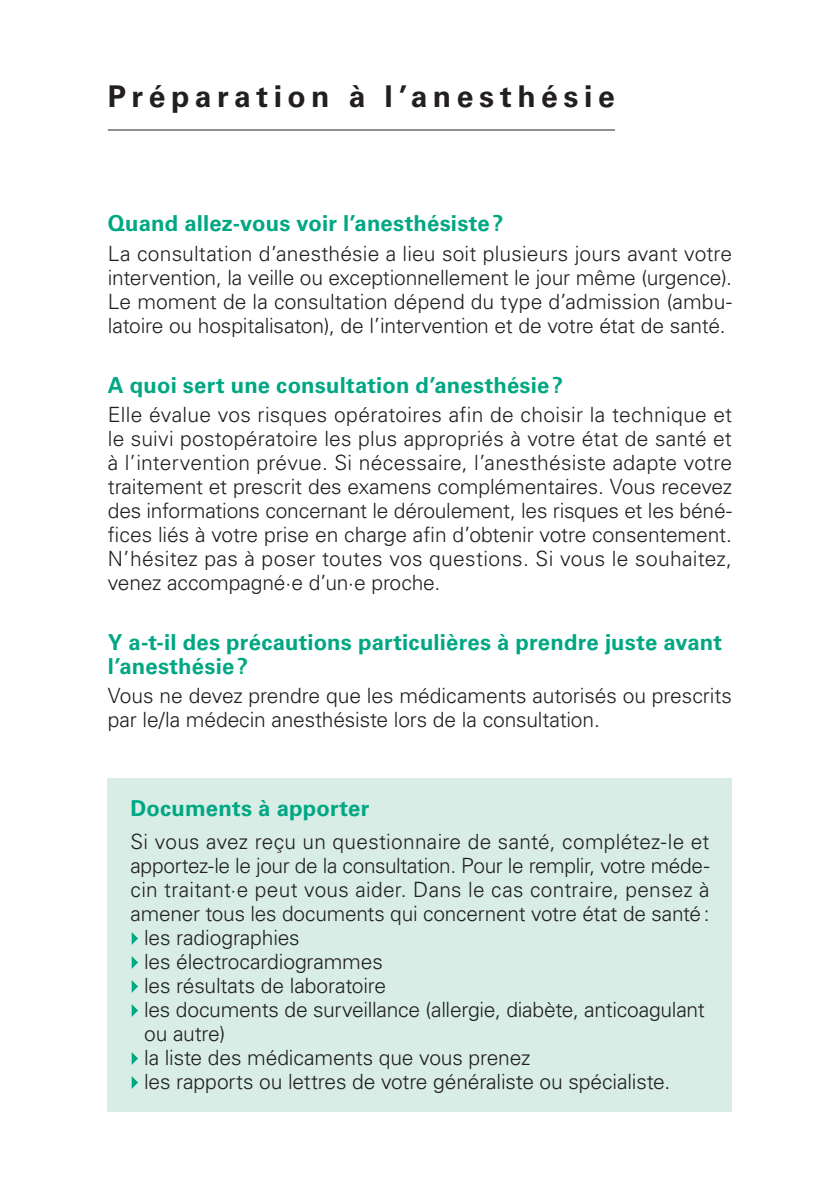
<style>
.page{position:relative;width:840px;height:1191px;background:#fff}
.page>*{position:absolute;margin:0;border:0;box-sizing:border-box;transform-origin:0 0}
.t1{font:700 30px "Univers LT Std";letter-spacing:.18em;color:#231f20}
.t2{font:700 22px/24px "Univers LT Std";letter-spacing:.01em;color:#00a783}
.t3{font:300 21px/24px "Univers LT Std";letter-spacing:-.005em;color:#231f20;text-align:justify}
.t4{font:300 21px "Univers LT Std";letter-spacing:.015em;color:#231f20}
</style>
<div class="page">
<hr style="left:108px;top:129px;width:506px;height:1px;background:#231f20">
<div style="left:108px;top:777px;width:623px;height:334px;background:#d7ede6"></div>
<svg style="left:132px;top:932px;width:6px;height:13px"></svg>
<svg style="left:132px;top:956px;width:6px;height:13px"></svg>
<svg style="left:132px;top:980px;width:6px;height:13px"></svg>
<svg style="left:132px;top:1004px;width:6px;height:13px"></svg>
<svg style="left:132px;top:1052px;width:6px;height:13px"></svg>
<svg style="left:132px;top:1076px;width:6px;height:13px"></svg>
<h1 class="t1" style="left:108px;top:79px;width:508px">Préparation à l’anesthésie</h1>
<p class="t2" style="left:108px;top:212px;width:397px">Quand allez-vous voir l’anesthésiste?</p>
<p class="t3" style="left:108px;top:242px;width:625px">La consultation d’anesthésie a lieu soit plusieurs jours avant votre intervention, la veille ou exceptionnellement le jour même (urgence).<br>Le moment de la consultation dépend du type d’admission (ambu&shy;latoire ou hospitalisaton), de l’intervention et de votre état de santé.</p>
<p class="t2" style="left:108px;top:373px;width:456px">A quoi sert une consultation d’anesthésie?</p>
<p class="t3" style="left:108px;top:403px;width:625px">Elle évalue vos risques opératoires afin de choisir la technique et le suivi postopératoire les plus appropriés à votre état de santé et à l’intervention prévue. Si nécessaire, l’anesthésiste adapte votre traitement et prescrit des examens complémentaires. Vous recevez des informations concernant le déroulement, les risques et les béné&shy;fices liés à votre prise en charge afin d’obtenir votre consentement.<br>N’hésitez pas à poser toutes vos questions. Si vous le souhaitez, venez accompagné·e d’un·e proche.</p>
<p class="t2" style="left:108px;top:630px;width:615px">Y a-t-il des précautions particulières à prendre juste avant l’anesthésie?</p>
<p class="t3" style="left:108px;top:684px;width:625px">Vous ne devez prendre que les médicaments autorisés ou prescrits par le/la médecin anesthésiste lors de la consultation.</p>
<p class="t2" style="left:130px;top:796px;width:240px">Documents à apporter</p>
<p class="t4" style="left:130px;top:828px;width:580px">Si vous avez reçu un questionnaire de santé, complétez-le et</p>
<p class="t3" style="left:130px;top:853px;width:580px">apportez-le le jour de la consultation. Pour le remplir, votre méde-</p>
<p class="t4" style="left:130px;top:876px;width:580px">cin traitant·e peut vous aider. Dans le cas contraire, pensez à</p>
<p class="t3" style="left:130px;top:901px;width:580px">amener tous les documents qui concernent votre état de santé:</p>
<p class="t3" style="left:144px;top:925px;width:157px">les radiographies</p>
<p class="t3" style="left:144px;top:949px;width:240px">les électrocardiogrammes</p>
<p class="t3" style="left:144px;top:973px;width:243px">les résultats de laboratoire</p>
<p class="t3" style="left:144px;top:997px;width:562px">les documents de surveillance (allergie, diabète, anticoagulant</p>
<p class="t3" style="left:144px;top:1021px;width:83px">ou autre)</p>
<p class="t3" style="left:144px;top:1045px;width:387px">la liste des médicaments que vous prenez</p>
<p class="t3" style="left:144px;top:1069px;width:527px">les rapports ou lettres de votre généraliste ou spécialiste.</p>
</div>
